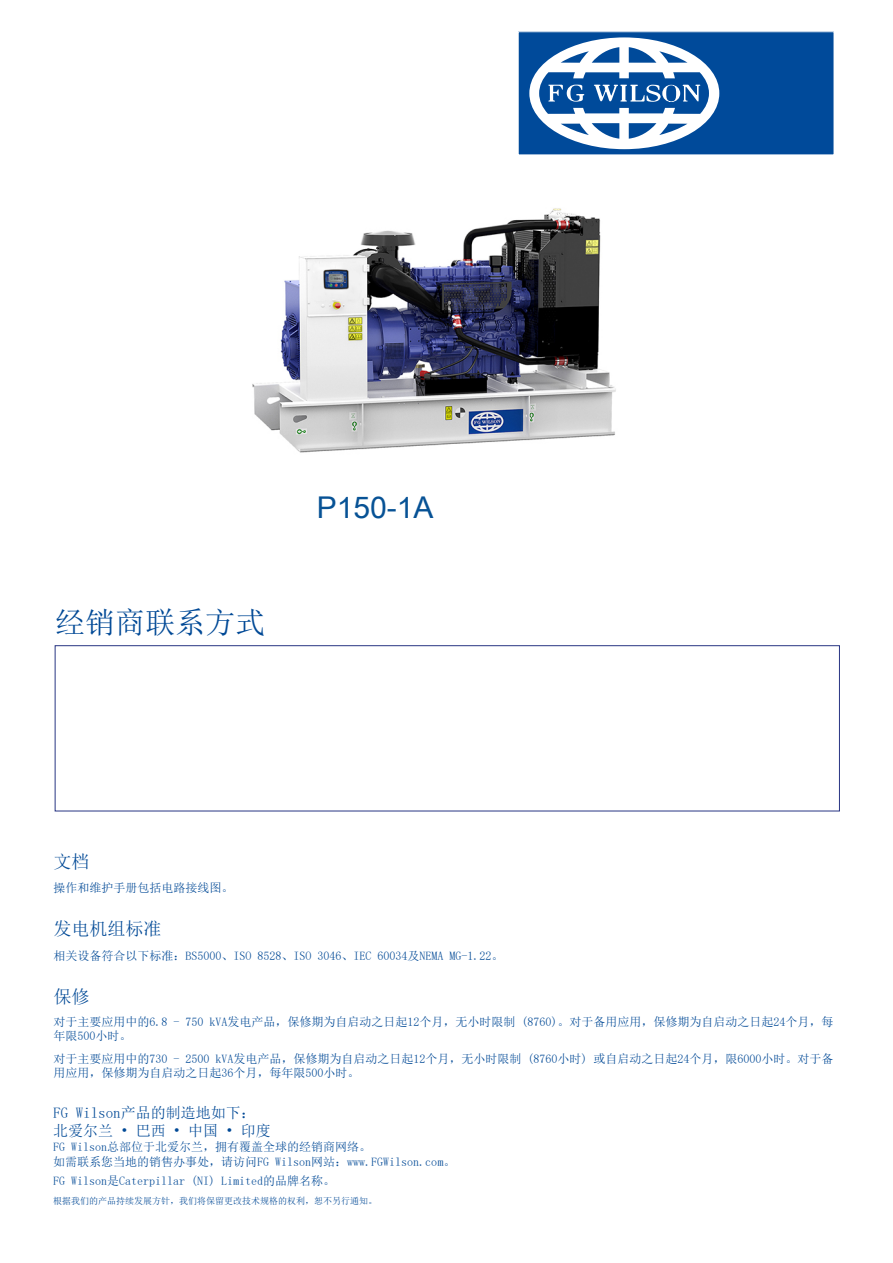
<style>
.page{position:relative;width:893px;height:1263px;background:#fff}
.page>*{position:absolute;margin:0;border:0;box-sizing:border-box;transform-origin:0 0}
.t1{font:30px "Sim Sun";color:#004996}
.t2{font:30px "Arial Unicode MS";color:#075295}
.t3{font:18px "Sim Sun";color:#004996}
.t4{font:15px/18px "Sim Sun";color:#004996}
.t5{font:12px/14.4px "Sim Sun";color:#004996}
.t6{font:9px "Sim Sun";color:#004996}
</style>
<div class="page">
<div style="left:518px;top:32px;width:316px;height:123px;background:#004a9a"></div>
<div style="left:518px;top:31px;width:316px;height:124px;border:1px solid #fff"></div>
<svg style="left:529px;top:37px;width:190px;height:112px"></svg>
<div style="left:55px;top:645px;width:785px;height:166px;border:1px solid #283583"></div>
<img style="left:252px;top:208px;width:364px;height:245px">
<h1 class="t1" style="left:55px;top:607px;width:212px">经销商联系方式</h1>
<h1 class="t2" style="left:317px;top:486px;width:118px">P150-1A</h1>
<h2 class="t3" style="left:53px;top:852px;width:37px">文档</h2>
<p class="t5" style="left:53px;top:881px;width:181px">操作和维护手册包括电路接线图。</p>
<h2 class="t3" style="left:53px;top:920px;width:109px">发电机组标准</h2>
<p class="t5" style="left:53px;top:948px;width:451px">相关设备符合以下标准：BS5000、ISO 8528、ISO 3046、IEC 60034及NEMA MG-1.22。</p>
<h2 class="t3" style="left:53px;top:987px;width:37px">保修</h2>
<p class="t5" style="left:53px;top:1014px;width:781px">对于主要应用中的6.8 - 750 kVA发电产品，保修期为自启动之日起12个月，无小时限制 (8760)。对于备用应用，保修期为自启动之日起24个月，每年限500小时。</p>
<p class="t5" style="left:53px;top:1051px;width:781px">对于主要应用中的730 - 2500 kVA发电产品，保修期为自启动之日起12个月，无小时限制 (8760小时) 或自启动之日起24个月，限6000小时。对于备用应用，保修期为自启动之日起36个月，每年限500小时。</p>
<p class="t4" style="left:53px;top:1104px;width:219px">FG Wilson产品的制造地如下：北爱尔兰 • 巴西 • 中国 • 印度</p>
<p class="t5" style="left:53px;top:1139px;width:403px;line-height:15px">FG Wilson总部位于北爱尔兰，拥有覆盖全球的经销商网络。<br>如需联系您当地的销售办事处，请访问FG Wilson网站：www.FGWilson.com。</p>
<p class="t5" style="left:53px;top:1174px;width:284px">FG Wilson是Caterpillar (NI) Limited的品牌名称。</p>
<p class="t6" style="left:53px;top:1197px;width:326px">根据我们的产品持续发展方针，我们将保留更改技术规格的权利，恕不另行通知。</p>
</div>
